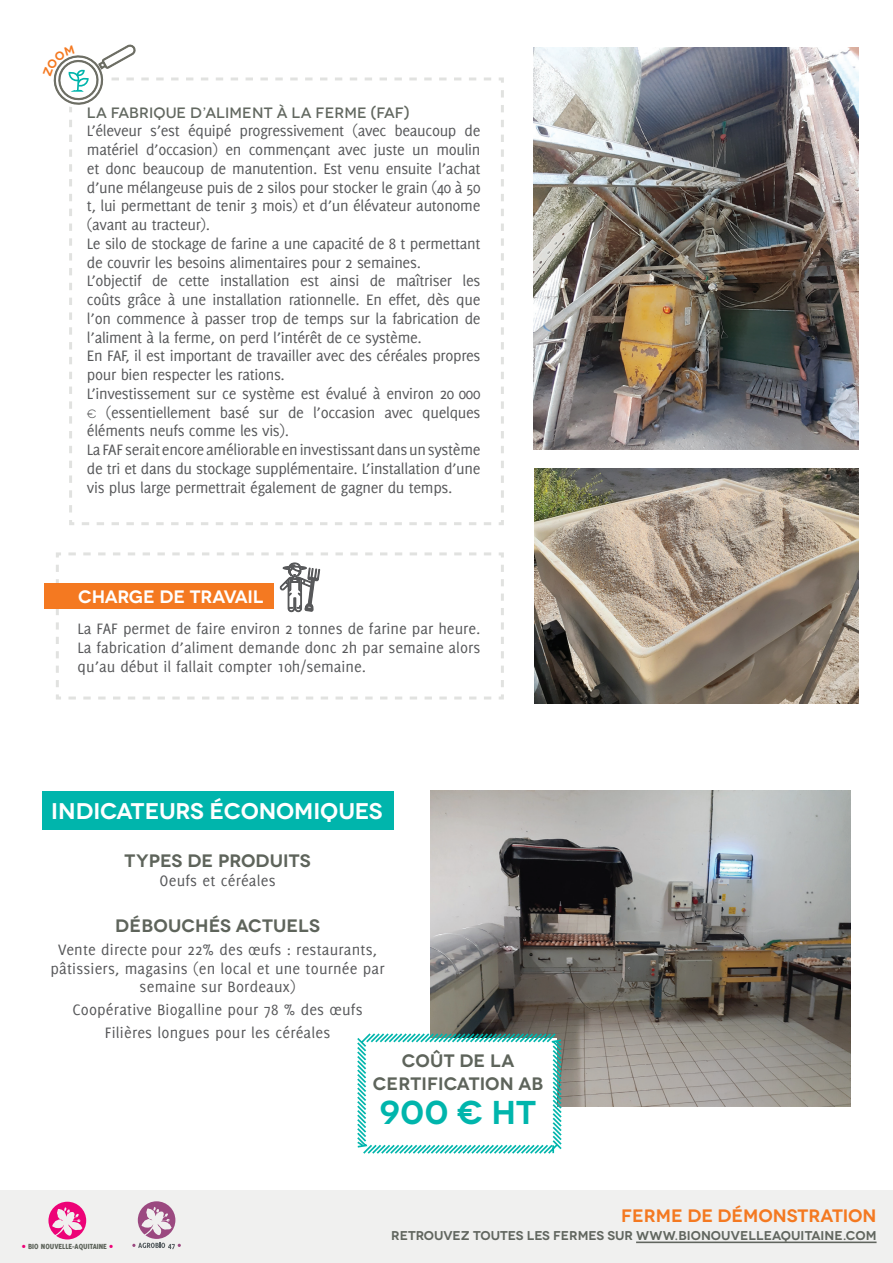
<style>
.page{position:relative;width:893px;height:1263px;background:#fff}
.page>*{position:absolute;margin:0;border:0;box-sizing:border-box;transform-origin:0 0}
.t1{font:600 33px "Novecentowide";color:#00b5ac}
.t2{font:600 22.65px "Novecentowide";letter-spacing:-.01em;color:#fff}
.t3{font:600 18px/22.5px "Novecentowide";letter-spacing:.005em;color:#5e645b;text-align:center}
.t4{font:600 18px "Novecentowide";color:#f47921}
.t5{font:600 18px "Novecentowide";letter-spacing:-.015em;color:#fff}
.t6{font:16.5px/18.8px "Delicious";letter-spacing:-.02em;color:#57585a}
.t7{font:16.5px/18.8px "Delicious";letter-spacing:.01em;color:#57585a;text-align:center}
.t8{font:500 15px "Novecentowide";letter-spacing:.01em;color:#626860}
.t9{font:600 12.75px "Novecentowide";color:#61665f}
.t10{font:800 8.1px "Delicious";color:#5e645b}
.s1{font-family:"Novecentowide";font-size:12px}
.s2{color:#ed0277}
</style>
<div class="page">
<div style="left:0;top:1190px;width:893px;height:73px;background:#f0f0ef"></div>
<div style="left:43px;top:791px;width:351px;height:38px;background:#00b5ac"></div>
<svg style="left:132px;top:1201px;width:49px;height:48px"></svg>
<hr style="left:636px;top:1241px;width:240px;height:2px;background:#61665f">
<svg style="left:48px;top:1202px;width:38px;height:37px"></svg>
<img style="left:430px;top:791px;width:420px;height:315px">
<svg style="left:357px;top:1031px;width:206px;height:123px"></svg>
<svg style="left:69px;top:77px;width:435px;height:448px"></svg>
<svg style="left:54px;top:552px;width:450px;height:148px"></svg>
<div style="left:44px;top:584px;width:230px;height:25px;background:#f47921"></div>
<svg style="left:65px;top:552px;width:426px;height:60px"></svg>
<img style="left:534px;top:48px;width:325px;height:402px">
<img style="left:535px;top:468px;width:324px;height:236px">
<svg style="left:53px;top:44px;width:438px;height:472px"></svg>
<p class="t8" style="left:87px;top:103px;width:324px">LA FABRIQUE D’ALIMENT À LA FERME (FAF)</p>
<p class="t6" style="left:87px;top:121px;width:395px">L’éleveur s’est équipé progressivement (avec beaucoup de matériel d’occasion) en commençant avec juste un moulin et donc beaucoup de manutention. Est venu ensuite l’achat d’une mélangeuse puis de 2 silos pour stocker le grain (40 à 50 t, lui permettant de tenir 3 mois) et d’un élévateur autonome (avant au tracteur).<br>Le silo de stockage de farine a une capacité de 8 t permettant de couvrir les besoins alimentaires pour 2 semaines.<br>L’objectif de cette installation est ainsi de maîtriser les coûts grâce à une installation rationnelle. En effet, dès que l’on commence à passer trop de temps sur la fabrication de l’aliment à la ferme, on perd l’intérêt de ce système.<br>En FAF, il est important de travailler avec des céréales propres pour bien respecter les rations.<br>L’investissement sur ce système est évalué à environ 20 000 <span class="s1">€</span> (essentiellement basé sur de l’occasion avec quelques éléments neufs comme les vis).<br>La FAF serait encore améliorable en investissant dans un système de tri et dans du stockage supplémentaire. L’installation d’une vis plus large permettrait également de gagner du temps.</p>
<p class="t5" style="left:78px;top:586px;width:187px">CHARGE DE TRAVAIL</p>
<p class="t6" style="left:78px;top:619px;width:404px;text-align:justify">La FAF permet de faire environ 2 tonnes de farine par heure.<br>La fabrication d’aliment demande donc 2h par semaine alors qu’au début il fallait compter 10h/semaine.</p>
<h2 class="t2" style="left:51px;top:797px;width:333px">INDICATEURS ÉCONOMIQUES</h2>
<p class="t3" style="left:125px;top:850px;width:188px">TYPES DE PRODUITS</p>
<p class="t7" style="left:160px;top:871px;width:118px">Oeufs et céréales</p>
<p class="t3" style="left:115px;top:914px;width:206px">DÉBOUCHÉS ACTUELS</p>
<p class="t7" style="left:51px;top:940px;width:336px">Vente directe pour 22% des œufs : restaurants, pâtissiers, magasins (en local et une tournée par semaine sur Bordeaux)</p>
<p class="t7" style="left:73px;top:998px;width:292px;line-height:23px">Coopérative Biogalline pour 78 % des œufs<br>Filières longues pour les céréales</p>
<p class="t10" style="left:22px;top:1241px;width:92px"><span class="s2">•</span> BIO NOUVELLE-AQUITAINE <span class="s2">•</span></p>
<p class="t3" style="left:373px;top:1050px;width:172px">COÛT DE LA<br>CERTIFICATION AB</p>
<h1 class="t1" style="left:380px;top:1092px;width:157px">900 € HT</h1>
<p class="t4" style="left:621px;top:1204px;width:257px">FERME DE DÉMONSTRATION</p>
<p class="t9" style="left:391px;top:1227px;width:487px">RETROUVEZ TOUTES LES FERMES SUR WWW.BIONOUVELLEAQUITAINE.COM</p>
</div>
